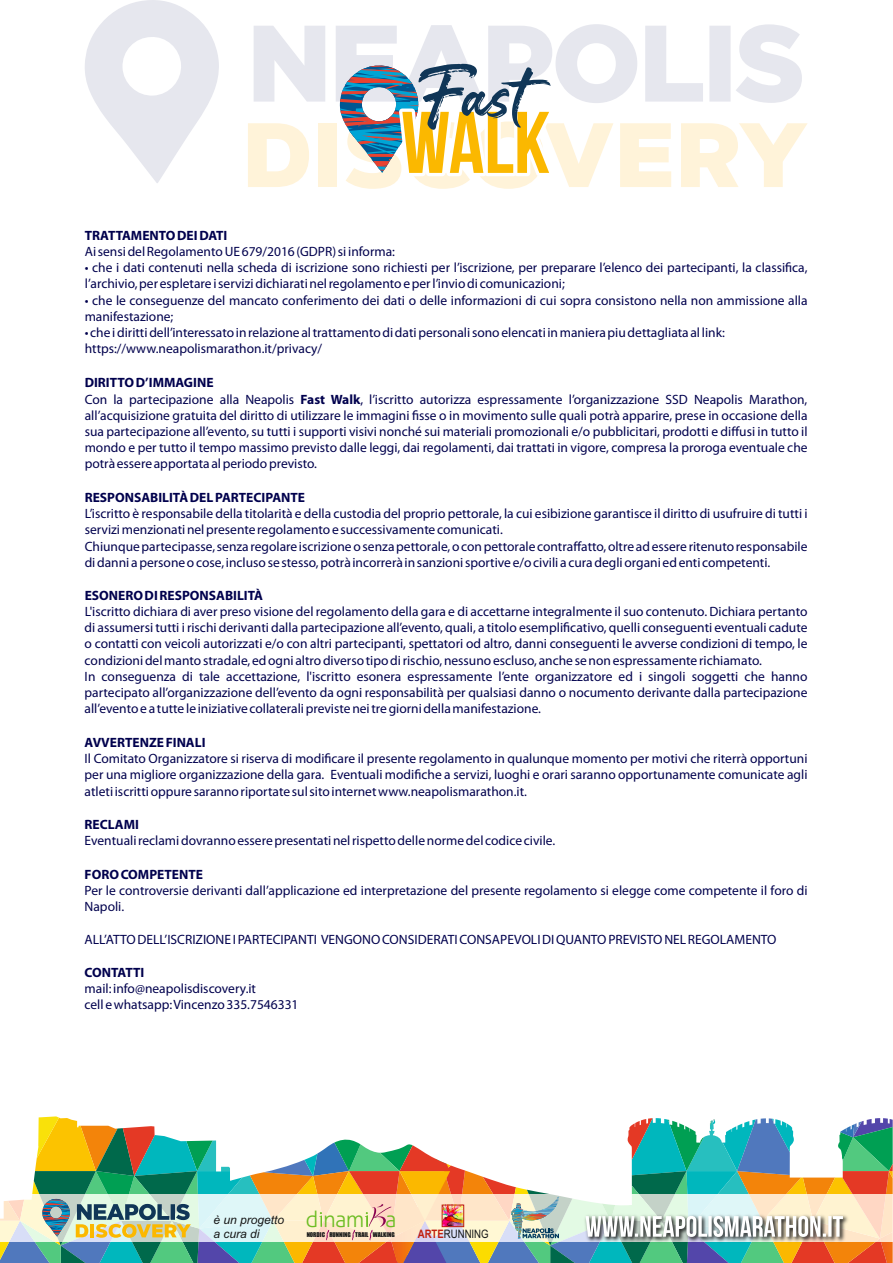
<style>
.page{position:relative;width:893px;height:1263px;background:#fff}
.page>*{position:absolute;margin:0;border:0;box-sizing:border-box;transform-origin:0 0}
.t1{font:13.5px/16.2px "Myriad Pro";color:#00004d}
.t2{font:700 13.5px "Myriad Pro";color:#00004d}
.t3{font:italic 12px/13.4px "Arial";color:#151616}
.t4{font:11.7px "Arial";color:#151616;scale:.82 1}
.t5{font:6.15px "Impact";color:#151616}
.s1{font-weight:700}
.s2{font-family:"Aller";font-weight:300;font-style:normal;font-size:22.2px;color:#6dbd24}
.s3{font-weight:700;color:#c02011}
</style>
<div class="page">
<svg style="left:85px;top:0;width:134px;height:183px"></svg>
<svg style="left:248px;top:24px;width:560px;height:165px"></svg>
<svg style="left:0;top:1116px;width:893px;height:147px"></svg>
<p class="t2" style="left:85px;top:230px;width:144px">TRATTAMENTO DEI DATI</p>
<p class="t1" style="left:85px;top:244px;width:312px">Ai sensi del Regolamento UE 679/2016 (GDPR) si informa:</p>
<p class="t1" style="left:85px;top:261px;width:724px">• che i dati contenuti nella scheda di iscrizione sono richiesti per l’iscrizione, per preparare l’elenco dei partecipanti, la classifica, l’archivio, per espletare i servizi dichiarati nel regolamento e per l’invio di comunicazioni;</p>
<p class="t1" style="left:85px;top:293px;width:724px">• che le conseguenze del mancato conferimento dei dati o delle informazioni di cui sopra consistono nella non ammissione alla manifestazione;</p>
<p class="t1" style="left:85px;top:326px;width:642px">• che i diritti dell’interessato in relazione al trattamento di dati personali sono elencati in maniera piu dettagliata al link: https://www.neapolismarathon.it/privacy/</p>
<p class="t1" style="left:85px;top:375px;width:724px"><span class="s1">DIRITTO D’IMMAGINE<br></span>Con la partecipazione alla Neapolis <span class="s1">Fast Walk</span>, l’iscritto autorizza espressamente l’organizzazione SSD Neapolis Marathon, all’acquisizione gratuita del diritto di utilizzare le immagini fisse o in movimento sulle quali potrà apparire, prese in occasione della sua partecipazione all’evento, su tutti i supporti visivi nonché sui materiali promozionali e/o pubblicitari, prodotti e diffusi in tutto il mondo e per tutto il tempo massimo previsto dalle leggi, dai regolamenti, dai trattati in vigore, compresa la proroga eventuale che potrà essere apportata al periodo previsto.</p>
<p class="t2" style="left:85px;top:492px;width:222px">RESPONSABILITÀ DEL PARTECIPANTE</p>
<p class="t1" style="left:85px;top:507px;width:724px">L’iscritto è responsabile della titolarità e della custodia del proprio pettorale, la cui esibizione garantisce il diritto di usufruire di tutti i servizi menzionati nel presente regolamento e successivamente comunicati.<br>Chiunque partecipasse, senza regolare iscrizione o senza pettorale, o con pettorale contraffatto, oltre ad essere ritenuto responsabile di danni a persone o cose, incluso se stesso, potrà incorrerà in sanzioni sportive e/o civili a cura degli organi ed enti competenti.</p>
<p class="t2" style="left:85px;top:590px;width:180px">ESONERO DI RESPONSABILITÀ</p>
<p class="t1" style="left:85px;top:604px;width:724px">L'iscritto dichiara di aver preso visione del regolamento della gara e di accettarne integralmente il suo contenuto. Dichiara pertanto di assumersi tutti i rischi derivanti dalla partecipazione all’evento, quali, a titolo esemplificativo, quelli conseguenti eventuali cadute o contatti con veicoli autorizzati e/o con altri partecipanti, spettatori od altro, danni conseguenti le avverse condizioni di tempo, le condizioni del manto stradale, ed ogni altro diverso tipo di rischio, nessuno escluso, anche se non espressamente richiamato.<br>In conseguenza di tale accettazione, l'iscritto esonera espressamente l’ente organizzatore ed i singoli soggetti che hanno partecipato all’organizzazione dell’evento da ogni responsabilità per qualsiasi danno o nocumento derivante dalla partecipazione all’evento e a tutte le iniziative collaterali previste nei tre giorni della manifestazione.</p>
<p class="t2" style="left:85px;top:737px;width:122px">AVVERTENZE FINALI</p>
<p class="t1" style="left:85px;top:751px;width:724px;text-align:justify">Il Comitato Organizzatore si riserva di modificare il presente regolamento in qualunque momento per motivi che riterrà opportuni per una migliore organizzazione della gara. Eventuali modifiche a servizi, luoghi e orari saranno opportunamente comunicate agli atleti iscritti oppure saranno riportate sul sito internet www.neapolismarathon.it.</p>
<p class="t2" style="left:85px;top:819px;width:56px">RECLAMI</p>
<p class="t1" style="left:85px;top:834px;width:472px">Eventuali reclami dovranno essere presentati nel rispetto delle norme del codice civile.</p>
<p class="t2" style="left:85px;top:868px;width:120px">FORO COMPETENTE</p>
<p class="t1" style="left:85px;top:883px;width:724px">Per le controversie derivanti dall’applicazione ed interpretazione del presente regolamento si elegge come competente il foro di<br>Napoli.</p>
<p class="t1" style="left:85px;top:932px;width:693px">ALL’ATTO DELL’ISCRIZIONE I PARTECIPANTI VENGONO CONSIDERATI CONSAPEVOLI DI QUANTO PREVISTO NEL REGOLAMENTO</p>
<p class="t2" style="left:85px;top:966px;width:61px">CONTATTI</p>
<p class="t1" style="left:85px;top:981px;width:215px">mail: info@neapolisdiscovery.it<br>cell e whatsapp: Vincenzo 335.7546331</p>
<p class="t3" style="left:213px;top:1214px;width:185px">è un progetto <span class="s2">d nam a </span>a cura di</p>
<p class="t5" style="left:307px;top:1232px;width:90px">NORDIC RUNNING TRAIL WALKING</p>
<p class="t4" style="left:418px;top:1229px;width:88px"><span class="s3">ARTE</span>RUNNING</p>
</div>
